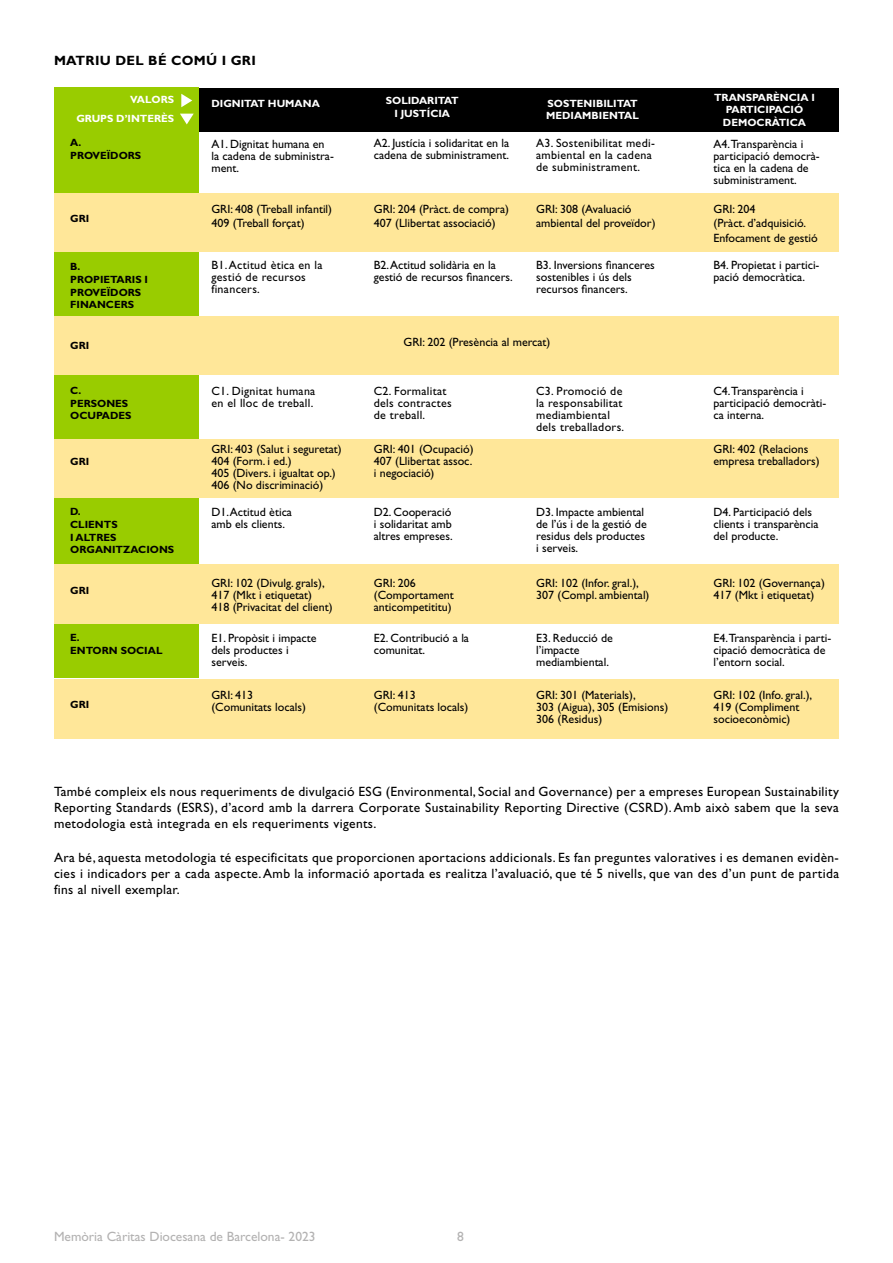
<style>
.page{position:relative;width:893px;height:1263px;background:#fff}
.page>*{position:absolute;margin:0;border:0;box-sizing:border-box;transform-origin:0 0}
.t1{font:13.5px/16.2px "Gill Sans Std";letter-spacing:.025em;color:#000;text-align:justify}
.t2{font:13.5px "Gill Sans Std";color:#b3b2b2}
.t3{font:700 13.5px "Gill Sans Std";letter-spacing:.025em;color:#000}
.t4{font:12px/12px "Gill Sans Std";color:#000}
.t5{font:12px/12px "Gill Sans Std";letter-spacing:.025em;color:#000}
.t6{font:700 10.5px/12.6px "Gill Sans Std";color:#000}
.t7{font:700 10.5px/12.6px "Gill Sans Std";color:#fff;text-align:center}
</style>
<div class="page">
<div style="left:54px;top:88px;width:785px;height:44px;background:#000"></div>
<div style="left:54px;top:88px;width:145px;height:590px;background:#9c0"></div>
<div style="left:54px;top:193px;width:785px;height:59px;background:#ffe799"></div>
<div style="left:54px;top:317px;width:785px;height:58px;background:#ffe799"></div>
<div style="left:54px;top:439px;width:785px;height:59px;background:#ffe799"></div>
<div style="left:54px;top:564px;width:785px;height:60px;background:#ffe799"></div>
<div style="left:54px;top:679px;width:785px;height:60px;background:#ffe799"></div>
<svg style="left:181px;top:94px;width:11px;height:13px"></svg>
<svg style="left:180px;top:114px;width:14px;height:10px"></svg>
<p class="t3" style="left:54px;top:52px;width:203px">MATRIU DEL BÉ COMÚ I GRI</p>
<p class="t7" style="left:714px;top:91px;width:102px">TRANSPARÈNCIA I<br>PARTICIPACIÓ</p>
<p class="t7" style="left:130px;top:93px;width:45px">VALORS</p>
<p class="t7" style="left:386px;top:94px;width:74px">SOLIDARITAT<br>I JUSTÍCIA</p>
<p class="t7" style="left:546px;top:97px;width:94px;text-align:left">SOSTENIBILITAT<br>MEDIAMBIENTAL</p>
<p class="t7" style="left:211px;top:97px;width:110px">DIGNITAT HUMANA</p>
<p class="t7" style="left:76px;top:112px;width:99px">GRUPS D’INTERÈS</p>
<p class="t7" style="left:723px;top:116px;width:85px">DEMOCRÀTICA</p>
<p class="t6" style="left:70px;top:137px;width:73px">A.<br>PROVEÏDORS</p>
<p class="t5" style="left:536px;top:138px;width:120px">A3. Sostenibilitat medi&shy;ambiental en la cadena de subministrament.</p>
<p class="t4" style="left:374px;top:138px;width:137px">A2. Justícia i solidaritat en la cadena de subministrament.</p>
<p class="t4" style="left:713px;top:138px;width:108px">A4.Transparència i participació democrà&shy;tica en la cadena de subministrament.</p>
<p class="t4" style="left:211px;top:138px;width:124px">A1. Dignitat humana en la cadena de subministra&shy;ment.</p>
<p class="t4" style="left:211px;top:202px;width:122px;line-height:14.4px">GRI: 408 (Treball infantil)<br>409 (Treball forçat)</p>
<p class="t4" style="left:374px;top:202px;width:137px;line-height:14.4px">GRI: 204 (Pràct. de compra)<br>407 (Llibertat associació)</p>
<p class="t4" style="left:536px;top:202px;width:121px;line-height:14.4px">GRI: 308 (Avaluació ambiental del proveïdor)</p>
<p class="t4" style="left:713px;top:202px;width:106px;line-height:14.4px">GRI: 204<br>(Pràct. d’adquisició.<br>Enfocament de gestió</p>
<p class="t6" style="left:70px;top:212px;width:21px">GRI</p>
<p class="t6" style="left:70px;top:261px;width:79px">B.<br>PROPIETARIS I<br>PROVEÏDORS<br>FINANCERS</p>
<p class="t6" style="left:70px;top:340px;width:21px">GRI</p>
<p class="t6" style="left:70px;top:384px;width:63px">C.<br>PERSONES<br>OCUPADES</p>
<p class="t6" style="left:70px;top:455px;width:21px">GRI</p>
<p class="t6" style="left:70px;top:506px;width:106px">D.<br>CLIENTS<br>I ALTRES<br>ORGANITZACIONS</p>
<p class="t6" style="left:70px;top:584px;width:21px">GRI</p>
<p class="t6" style="left:70px;top:631px;width:94px">E.<br>ENTORN SOCIAL</p>
<p class="t6" style="left:70px;top:698px;width:21px">GRI</p>
<p class="t5" style="left:211px;top:259px;width:113px">B1. Actitud ètica en la gestió de recursos financers.</p>
<p class="t4" style="left:374px;top:259px;width:140px">B2. Actitud solidària en la gestió de recursos financers.</p>
<p class="t4" style="left:536px;top:259px;width:120px">B3. Inversions financeres sostenibles i ús dels recursos financers.</p>
<p class="t4" style="left:403px;top:336px;width:148px">GRI: 202 (Presència al mercat)</p>
<p class="t5" style="left:211px;top:385px;width:105px">C1. Dignitat humana en el lloc de treball.</p>
<p class="t5" style="left:374px;top:385px;width:80px">C2. Formalitat dels contractes de treball.</p>
<p class="t5" style="left:536px;top:385px;width:90px">C3. Promoció de la responsabilitat mediambiental dels treballadors.</p>
<p class="t4" style="left:211px;top:443px;width:132px">GRI: 403 (Salut i seguretat)<br>404 (Form. i ed.)<br>405 (Divers. i igualtat op.)<br>406 (No discriminació)</p>
<p class="t4" style="left:374px;top:443px;width:101px;text-align:justify">GRI: 401 (Ocupació)<br>407 (Llibertat assoc. i negociació)</p>
<p class="t4" style="left:211px;top:506px;width:82px">D1. Actitud ètica amb els clients.</p>
<p class="t4" style="left:374px;top:506px;width:80px;text-align:justify">D2. Cooperació i solidaritat amb altres empreses.</p>
<p class="t4" style="left:536px;top:506px;width:112px">D3. Impacte ambiental de l’ús i de la gestió de residus dels productes i serveis.</p>
<p class="t4" style="left:211px;top:577px;width:123px">GRI: 102 (Divulg. grals),<br>417 (Mkt i etiquetat)<br>418 (Privacitat del client)</p>
<p class="t4" style="left:374px;top:577px;width:81px">GRI: 206 (Comportament anticompetititu)</p>
<p class="t4" style="left:536px;top:577px;width:115px">GRI: 102 (Infor. gral.),<br>307 (Compl. ambiental)</p>
<p class="t4" style="left:211px;top:632px;width:107px">E1. Propòsit i impacte dels productes i serveis.</p>
<p class="t4" style="left:374px;top:632px;width:97px">E2. Contribució a la comunitat.</p>
<p class="t4" style="left:536px;top:632px;width:78px">E3. Reducció de l’impacte mediambiental.</p>
<p class="t4" style="left:211px;top:689px;width:96px">GRI: 413 (Comunitats locals)</p>
<p class="t4" style="left:374px;top:689px;width:96px">GRI: 413 (Comunitats locals)</p>
<p class="t4" style="left:536px;top:689px;width:134px">GRI: 301 (Materials),<br>303 (Aigua), 305 (Emisions)<br>306 (Residus)</p>
<p class="t4" style="left:713px;top:259px;width:108px">B4. Propietat i partici&shy;pació democràtica.</p>
<p class="t4" style="left:713px;top:385px;width:114px">C4.Transparència i participació democràti&shy;ca interna.</p>
<p class="t4" style="left:713px;top:443px;width:108px">GRI: 402 (Relacions empresa treballadors)</p>
<p class="t4" style="left:713px;top:506px;width:107px">D4. Participació dels clients i transparència del producte.</p>
<p class="t4" style="left:713px;top:577px;width:113px">GRI: 102 (Governança)<br>417 (Mkt i etiquetat)</p>
<p class="t4" style="left:713px;top:632px;width:119px">E4.Transparència i parti&shy;cipació democràtica de l’entorn social.</p>
<p class="t4" style="left:713px;top:689px;width:100px">GRI: 102 (Info. gral.),<br>419 (Compliment socioeconòmic)</p>
<p class="t1" style="left:54px;top:783px;width:786px">També compleix els nous requeriments de divulgació ESG (Environmental, Social and Governance) per a empreses European Sustainability Reporting Standards (ESRS), d’acord amb la darrera Corporate Sustainability Reporting Directive (CSRD). Amb això sabem que la seva metodologia està integrada en els requeriments vigents.</p>
<p class="t1" style="left:54px;top:849px;width:787px">Ara bé, aquesta metodologia té especificitats que proporcionen aportacions addicionals. Es fan preguntes valoratives i es demanen evidèn&shy;cies i indicadors per a cada aspecte. Amb la informació aportada es realitza l’avaluació, que té 5 nivells, que van des d’un punt de partida fins al nivell exemplar.</p>
<p class="t2" style="left:54px;top:1229px;width:263px">Memòria Càritas Diocesana de Barcelona- 2023</p>
<p class="t2" style="left:457px;top:1229px;width:8px">8</p>
</div>
